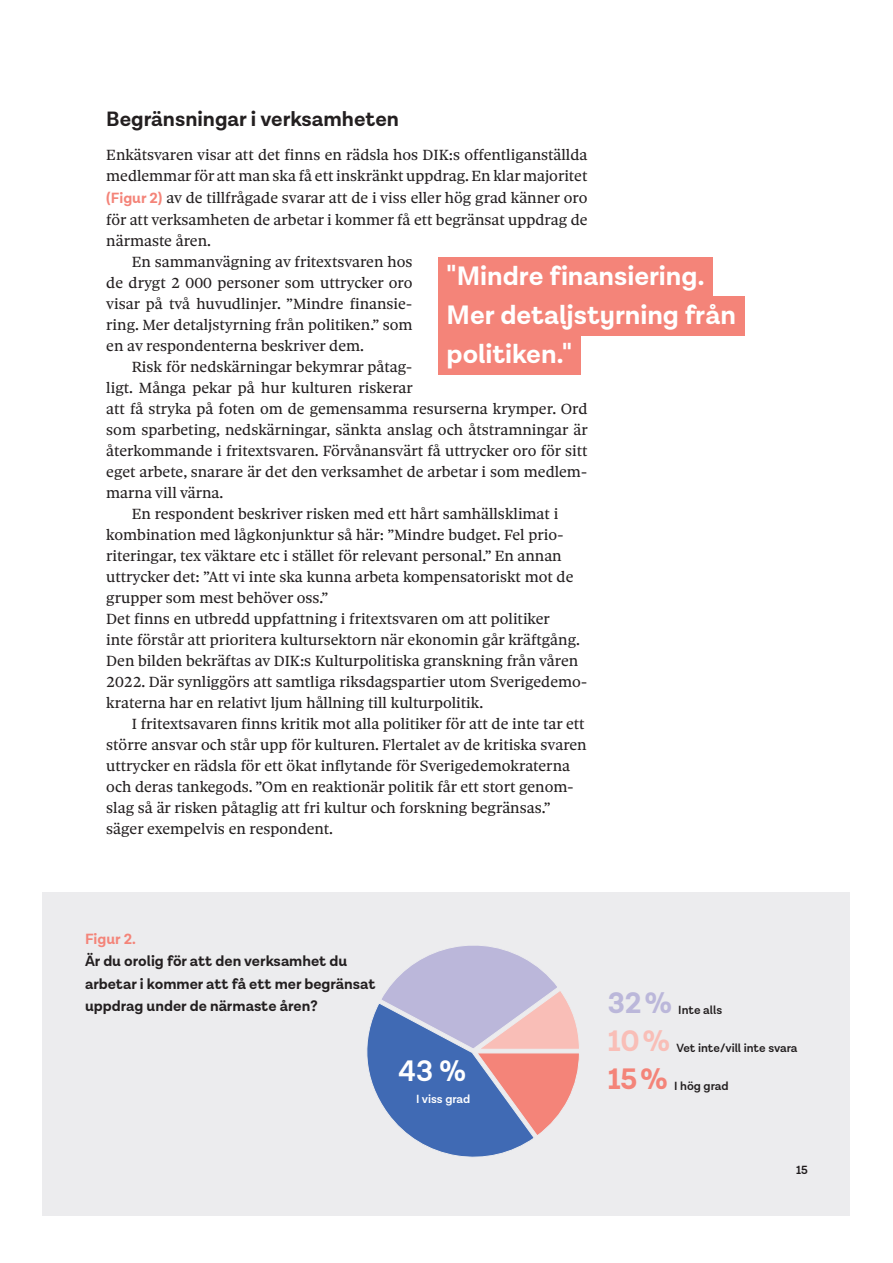
<style>
.page{position:relative;width:893px;height:1263px;background:#fff}
.page>*{position:absolute;margin:0;border:0;box-sizing:border-box;transform-origin:0 0}
.t1{font:600 30px "Lota Grotesque Alt 2";color:#fff}
.Diagramsiffra_stor{font:700 30px "Lota Grotesque Alt 2";color:#bbb7da}
.Diagramsiffra_stor-2{font:700 30px "Lota Grotesque Alt 2";color:#f9beb7}
.Diagramsiffra_stor-3{font:700 30px "Lota Grotesque Alt 2";color:#f48479}
.Citat_rapport_vänste{font:700 27px "Lota Grotesque Alt 2";color:#fff}
.Mellanrubrik{font:700 21px "Lota Grotesque Alt 2";color:#231f20}
.Brödtext{font:15.75px/21px "Sole Serif Text";color:#231f20}
.t2{font:700 15px/22.5px "Lota Grotesque Alt 2";color:#231f20}
.t3{font:700 15px "Lota Grotesque Alt 2";color:#f48479}
.Diagramsiffra_stor-4{font:600 12px "Lota Grotesque Alt 2";color:#231f20}
.t4{font:600 12px "Lota Grotesque Alt 2";color:#fff}
.s1{font-family:"Lota Grotesque Alt 2";font-weight:700;font-size:15px;color:#f48479}
</style>
<div class="page">
<div style="left:438px;top:257px;width:275px;height:39px;background:#f48479"></div>
<div style="left:438px;top:296px;width:306px;height:39px;background:#f48479"></div>
<div style="left:438px;top:335px;width:143px;height:39px;background:#f48479"></div>
<div style="left:43px;top:892px;width:807px;height:323px;background:#ececee"></div>
<svg style="left:367px;top:945px;width:212px;height:212px"></svg>
<p class="Mellanrubrik" style="left:106px;top:107px;width:294px">Begränsningar i verksamheten</p>
<p class="Brödtext" style="left:106px;top:144px;width:483px;text-align:justify">Enkätsvaren visar att det finns en rädsla hos DIK:s offentliganställda medlemmar för att man ska få ett inskränkt uppdrag. En klar majoritet <span class="s1">(Figur 2)</span> av de tillfrågade svarar att de i viss eller hög grad känner oro för att verksamheten de arbetar i kommer få ett begränsat uppdrag de närmaste åren.</p>
<p class="Brödtext" style="left:106px;top:251px;width:308px;text-align:justify;text-indent:26px">En sammanvägning av fritextsvaren hos de drygt 2 000 personer som uttrycker oro visar på två huvudlinjer. ”Mindre finansie&shy;ring. Mer detaljstyrning från politiken.” som en av respondenterna beskriver dem.</p>
<p class="Brödtext" style="left:106px;top:356px;width:483px;text-indent:26px">Risk för nedskärningar bekymrar påtag-<br>ligt. Många pekar på hur kulturen riskerar<br>att få stryka på foten om de gemensamma resurserna krymper. Ord som sparbeting, nedskärningar, sänkta anslag och åtstramningar är återkommande i fritextsvaren. Förvånansvärt få uttrycker oro för sitt eget arbete, snarare är det den verksamhet de arbetar i som medlem&shy;marna vill värna.</p>
<p class="Brödtext" style="left:106px;top:503px;width:469px;text-indent:26px">En respondent beskriver risken med ett hårt samhällsklimat i kombination med lågkonjunktur så här: ”Mindre budget. Fel prio&shy;riteringar, tex väktare etc i stället för relevant personal.” En annan uttrycker det: ”Att vi inte ska kunna arbeta kompensatoriskt mot de grupper som mest behöver oss.”</p>
<p class="Brödtext" style="left:106px;top:608px;width:483px">Det finns en utbredd uppfattning i fritextsvaren om att politiker<br>inte förstår att prioritera kultursektorn när ekonomin går kräftgång.<br>Den bilden bekräftas av DIK:s Kulturpolitiska granskning från våren 2022. Där synliggörs att samtliga riksdagspartier utom Sverigedemo&shy;kraterna har en relativt ljum hållning till kulturpolitik.</p>
<p class="Brödtext" style="left:106px;top:713px;width:482px;text-indent:26px">I fritextsavaren finns kritik mot alla politiker för att de inte tar ett större ansvar och står upp för kulturen. Flertalet av de kritiska svaren uttrycker en rädsla för ett ökat inflytande för Sverigedemokraterna och deras tankegods. ”Om en reaktionär politik får ett stort genom&shy;slag så är risken påtaglig att fri kultur och forskning begränsas.” säger exempelvis en respondent.</p>
<p class="Citat_rapport_vänste" style="left:446px;top:260px;width:259px">"Mindre finansiering.</p>
<p class="Citat_rapport_vänste" style="left:446px;top:299px;width:291px">Mer detaljstyrning från</p>
<p class="Citat_rapport_vänste" style="left:446px;top:338px;width:127px">politiken."</p>
<p class="t3" style="left:85px;top:930px;width:52px">Figur 2.</p>
<p class="t2" style="left:85px;top:950px;width:292px">Är du orolig för att den verksamhet du arbetar i kommer att få ett mer begränsat uppdrag under de närmaste åren?</p>
<p class="t1" style="left:398px;top:1053px;width:69px">43 %</p>
<p class="t4" style="left:416px;top:1092px;width:56px">I viss grad</p>
<p class="Diagramsiffra_stor" style="left:608px;top:985px;width:66px">32 %</p>
<p class="Diagramsiffra_stor-4" style="left:678px;top:1003px;width:45px">Inte alls</p>
<p class="Diagramsiffra_stor-2" style="left:608px;top:1024px;width:64px">10 %</p>
<p class="Diagramsiffra_stor-4" style="left:676px;top:1041px;width:123px">Vet inte/vill inte svara</p>
<p class="Diagramsiffra_stor-3" style="left:608px;top:1062px;width:62px">15 %</p>
<p class="Diagramsiffra_stor-4" style="left:674px;top:1079px;width:56px">I hög grad</p>
<p class="Diagramsiffra_stor-4" style="left:796px;top:1163px;width:13px">15</p>
</div>
